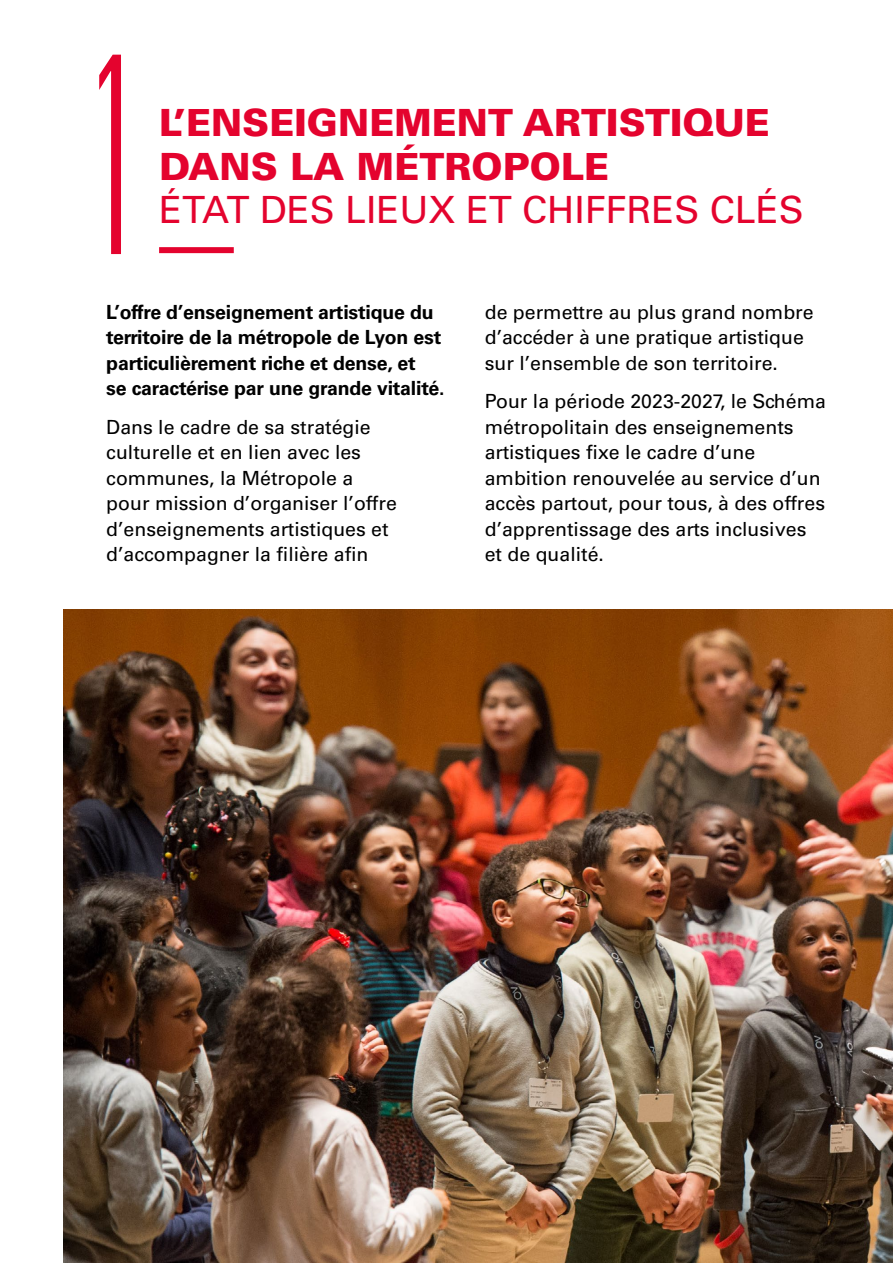
<style>
.page{position:relative;width:893px;height:1263px;background:#fff}
.page>*{position:absolute;margin:0;border:0;box-sizing:border-box;transform-origin:0 0}
.H1_BIS{font:100 ultra-condensed 276.15px "Univers";color:#e4032e}
.H1_BIS-2{font:900 37.5px/43.5px "Univers";color:#e4032e}
.H1_BIS-3{font:37.5px "Univers";color:#e4032e}
.TEXTE_COURANT{font:19.5px/25.5px "Univers LT Std";color:#000}
.TEXTE_COURANT-2{font:700 19.5px/25.5px "Univers LT Std";letter-spacing:-.01em;color:#000}
</style>
<div class="page">
<img style="left:64px;top:609px;width:829px;height:654px">
<div style="left:159px;top:247px;width:75px;height:6px;background:#e4032e"></div>
<p class="H1_BIS" style="left:83px;top:16px;width:63px">1</p>
<p class="H1_BIS-2" style="left:159px;top:101px;width:612px">L’ENSEIGNEMENT ARTISTIQUE<br>DANS LA MÉTROPOLE</p>
<p class="H1_BIS-3" style="left:159px;top:188px;width:646px">ÉTAT DES LIEUX ET CHIFFRES CLÉS</p>
<p class="TEXTE_COURANT-2" style="left:106px;top:299px;width:340px">L’offre d’enseignement artistique du territoire de la métropole de Lyon est particulièrement riche et dense, et<br>se caractérise par une grande vitalité.</p>
<p class="TEXTE_COURANT" style="left:106px;top:414px;width:292px">Dans le cadre de sa stratégie culturelle et en lien avec les communes, la Métropole a pour mission d’organiser l’offre d’enseignements artistiques et d’accompagner la filière afin</p>
<p class="TEXTE_COURANT" style="left:485px;top:299px;width:330px">de permettre au plus grand nombre d’accéder à une pratique artistique sur l’ensemble de son territoire.</p>
<p class="TEXTE_COURANT" style="left:485px;top:388px;width:343px">Pour la période 2023-2027, le Schéma métropolitain des enseignements artistiques fixe le cadre d’une ambition renouvelée au service d’un accès partout, pour tous, à des offres d’apprentissage des arts inclusives et de qualité.</p>
</div>
